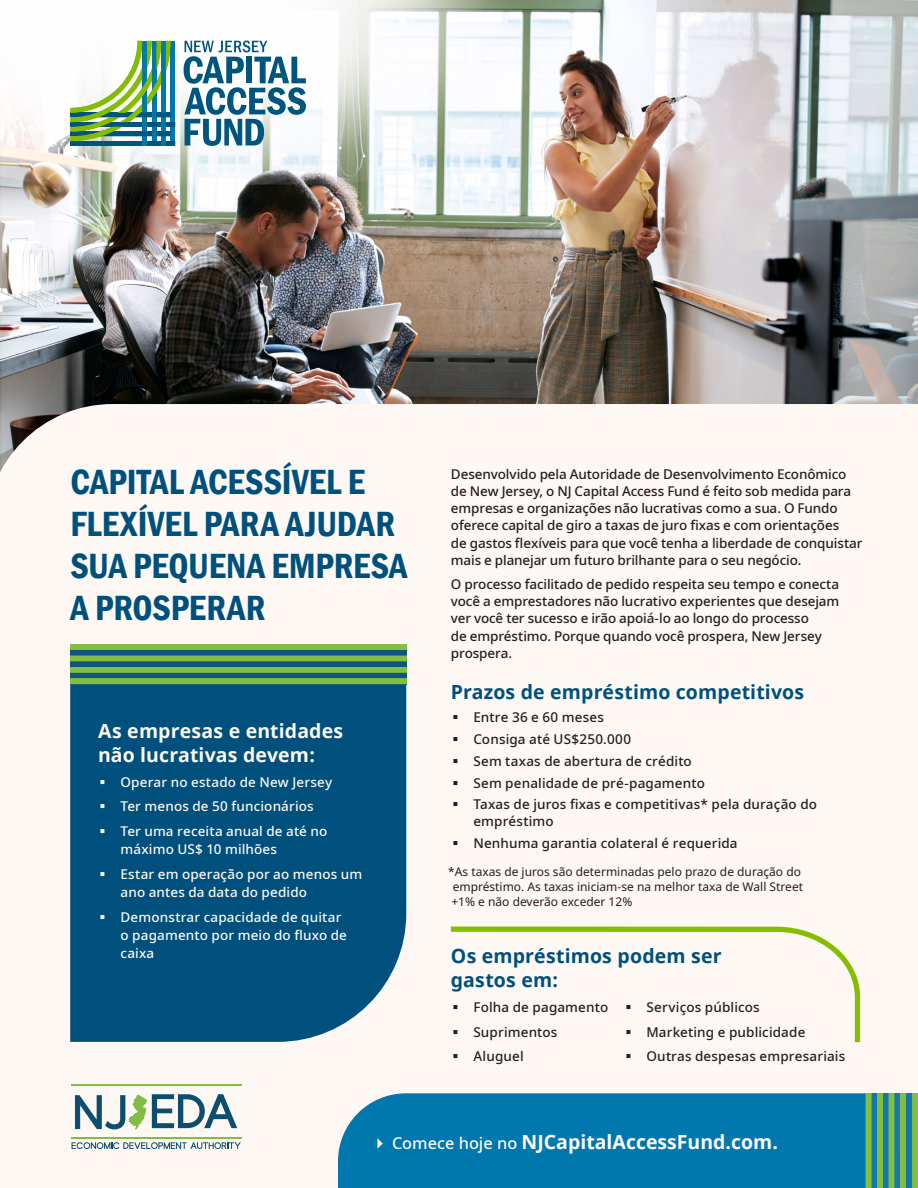
<style>
.page{position:relative;width:918px;height:1188px;background:#fdf8f3}
.page>*{position:absolute;margin:0;border:0;box-sizing:border-box;transform-origin:0 0}
.Headline{font:600 condensed 36px/42px "Franklin Gothic";letter-spacing:.005em;color:#00507d}
.Subhead_3{font:700 19.5px/24px "Noto Sans";letter-spacing:.005em;color:#00507d}
.Subhead_3-2{font:700 19.5px/24px "Noto Sans";letter-spacing:.005em;color:#fdf8f3}
.Body_2{font:700 19.5px "Noto Sans";color:#fdf8f3}
.Body_2-2{font:500 13.5px/17.2px "Noto Sans";letter-spacing:-.005em;color:#231f20}
.t1{font:500 13.5px/18px "Noto Sans";letter-spacing:.01em;color:#fdf8f3}
.Body_2-3{font:500 13.5px "Noto Sans";letter-spacing:.015em;color:#231f20}
.t2{font:12px/15px "Noto Sans";color:#231f20}
.s1{font-weight:500;font-size:16.35px}
</style>
<div class="page">
<img style="left:0;top:0;width:918px;height:404px">
<svg style="left:0;top:404px;width:112px;height:68px"></svg>
<div style="left:338px;top:1093px;width:574px;height:95px;background:#0078ae"></div>
<svg style="left:912px;top:1093px;width:6px;height:95px"></svg>
<hr style="left:71px;top:1084px;width:170px;height:2px;background:#81be43">
<hr style="left:71px;top:1137px;width:170px;height:1px;background:#81be43">
<svg style="left:75px;top:1094px;width:162px;height:35px"></svg>
<svg style="left:72px;top:1142px;width:169px;height:7px"></svg>
<svg style="left:70px;top:41px;width:105px;height:105px"></svg>
<svg style="left:184px;top:40px;width:122px;height:106px"></svg>
<div style="left:70px;top:684px;width:336px;height:358px;background:#00507d"></div>
<svg style="left:70px;top:644px;width:336px;height:40px;background:#529359"></svg>
<svg style="left:450px;top:926px;width:411px;height:117px"></svg>
<svg style="left:377px;top:1138px;width:6px;height:11px"></svg>
<div style="left:906px;top:1093px;width:5px;height:95px;background:#117aaa"></div>
<svg style="left:866px;top:1093px;width:40px;height:95px;background:#53a16b"></svg>
<svg style="left:101px;top:780px;width:4px;height:4px"></svg>
<svg style="left:101px;top:804px;width:4px;height:4px"></svg>
<svg style="left:101px;top:829px;width:4px;height:4px"></svg>
<svg style="left:101px;top:872px;width:4px;height:4px"></svg>
<svg style="left:101px;top:915px;width:4px;height:4px"></svg>
<svg style="left:454px;top:1005px;width:3px;height:4px"></svg>
<svg style="left:454px;top:1030px;width:3px;height:4px"></svg>
<svg style="left:627px;top:1005px;width:4px;height:4px"></svg>
<svg style="left:627px;top:1030px;width:4px;height:4px"></svg>
<p class="Headline" style="left:70px;top:460px;width:339px">CAPITAL ACESSÍVEL E<br>FLEXÍVEL PARA AJUDAR<br>SUA PEQUENA EMPRESA<br>A PROSPERAR</p>
<p class="Subhead_3-2" style="left:98px;top:719px;width:247px">As empresas e entidades não lucrativas devem:</p>
<p class="t1" style="left:121px;top:773px;width:213px">Operar no estado de New Jersey</p>
<p class="t1" style="left:121px;top:798px;width:195px">Ter menos de 50 funcionários</p>
<p class="t1" style="left:121px;top:823px;width:208px">Ter uma receita anual de até no máximo US$ 10 milhões</p>
<p class="t1" style="left:121px;top:865px;width:243px">Estar em operação por ao menos um ano antes da data do pedido</p>
<p class="t1" style="left:121px;top:908px;width:228px">Demonstrar capacidade de quitar o pagamento por meio do fluxo de caixa</p>
<p class="Body_2-2" style="left:451px;top:466px;width:413px">Desenvolvido pela Autoridade de Desenvolvimento Econômico de New Jersey, o NJ Capital Access Fund é feito sob medida para empresas e organizações não lucrativas como a sua. O Fundo oferece capital de giro a taxas de juro fixas e com orientações<br>de gastos flexíveis para que você tenha a liberdade de conquistar mais e planejar um futuro brilhante para o seu negócio.</p>
<p class="Body_2-2" style="left:451px;top:576px;width:390px">O processo facilitado de pedido respeita seu tempo e conecta você a emprestadores não lucrativo experientes que desejam ver você ter sucesso e irão apoiá-lo ao longo do processo<br>de empréstimo. Porque quando você prospera, New Jersey prospera.</p>
<p class="Subhead_3" style="left:451px;top:681px;width:355px">Prazos de empréstimo competitivos</p>
<p class="Body_2-3" style="left:473px;top:708px;width:132px">Entre 36 e 60 meses</p>
<p class="Body_2-2" style="left:473px;top:731px;width:159px">Consiga até US$250.000</p>
<p class="Body_2-2" style="left:473px;top:753px;width:220px">Sem taxas de abertura de crédito</p>
<p class="Body_2-2" style="left:473px;top:775px;width:233px">Sem penalidade de pré-pagamento</p>
<p class="Body_2-2" style="left:473px;top:797px;width:345px;line-height:16.5px">Taxas de juros fixas e competitivas* pela duração do empréstimo</p>
<p class="Body_2-2" style="left:473px;top:835px;width:266px">Nenhuma garantia colateral é requerida</p>
<p class="t2" style="left:448px;top:864px;width:356px">*As taxas de juros são determinadas pelo prazo de duração do empréstimo. As taxas iniciam-se na melhor taxa de Wall Street +1% e não deverão exceder 12%</p>
<p class="Subhead_3" style="left:451px;top:945px;width:272px">Os empréstimos podem ser gastos em:</p>
<p class="Body_2-2" style="left:473px;top:999px;width:136px">Folha de pagamento</p>
<p class="Body_2-2" style="left:473px;top:1024px;width:86px">Suprimentos</p>
<p class="Body_2-2" style="left:473px;top:1048px;width:52px">Aluguel</p>
<p class="Body_2-2" style="left:646px;top:999px;width:115px">Serviços públicos</p>
<p class="Body_2-2" style="left:646px;top:1024px;width:160px">Marketing e publicidade</p>
<p class="Body_2-3" style="left:646px;top:1047px;width:200px">Outras despesas empresariais</p>
<p class="Body_2" style="left:392px;top:1128px;width:387px"><span class="s1">Comece hoje no</span> NJCapitalAccessFund.com.</p>
</div>
